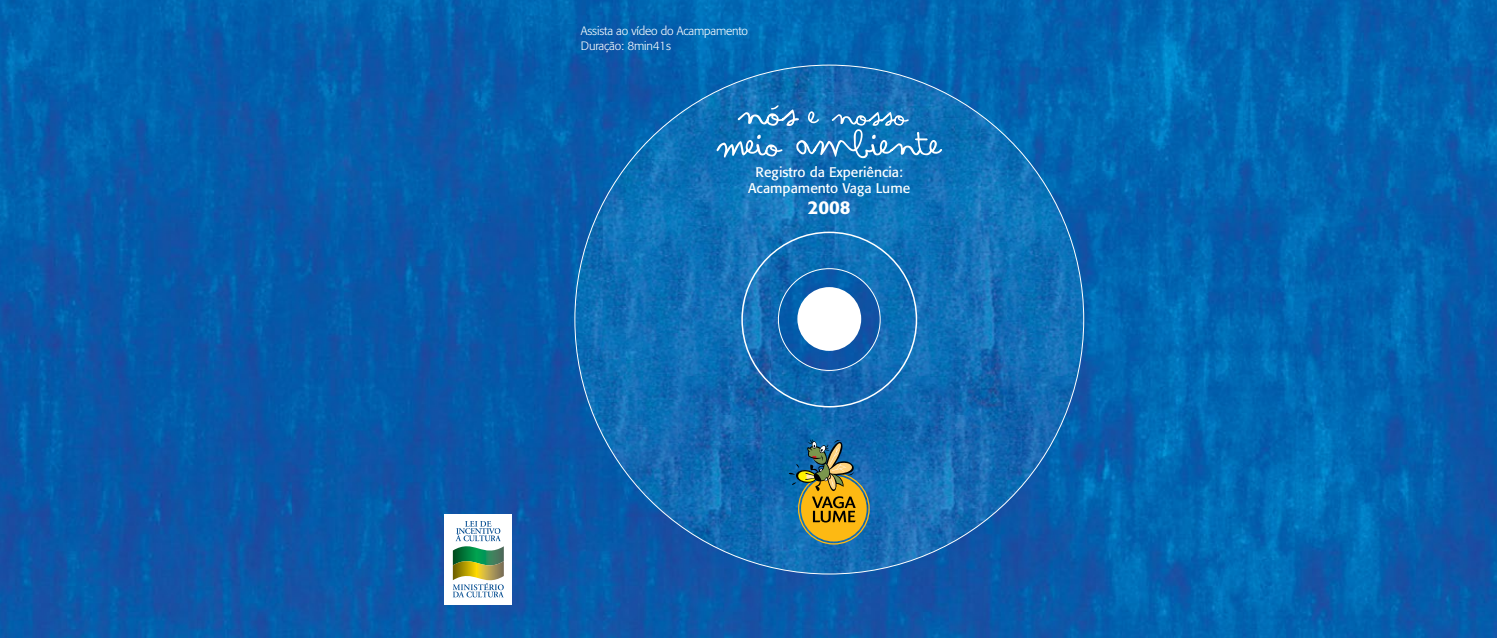
<style>
.page{position:relative;width:1497px;height:638px;background:#fff}
.page>*{position:absolute;margin:0;border:0;box-sizing:border-box;transform-origin:0 0}
.t1{font:500 18.45px "Formata";color:#fff}
.t2{font:13.8px/16.5px "Formata";color:#fff;text-align:center}
.t3{font:300 12px/15px "Formata";letter-spacing:-.015em;color:#fff}
</style>
<div class="page">
<img style="left:0;top:0;width:1497px;height:638px">
<div style="left:444px;top:514px;width:68px;height:90px;background:#fff"></div>
<svg style="left:453px;top:521px;width:51px;height:76px"></svg>
<svg style="left:574px;top:65px;width:510px;height:509px;background:#116bb3"></svg>
<svg style="left:789px;top:439px;width:81px;height:105px;background:#75835f"></svg>
<svg style="left:716px;top:105px;width:226px;height:53px;background:#3184c0"></svg>
<div style="left:797px;top:287px;width:64px;height:64px;background:#fff;border-radius:50%"></div>
<p class="t3" style="left:581px;top:23px;width:169px">Assista ao vídeo do Acampamento<br>Duração: 8min41s</p>
<p class="t2" style="left:748px;top:163px;width:164px">Registro da Experiência:<br>Acampamento Vaga Lume</p>
<h1 class="t1" style="left:808px;top:196px;width:44px">2008</h1>
</div>
